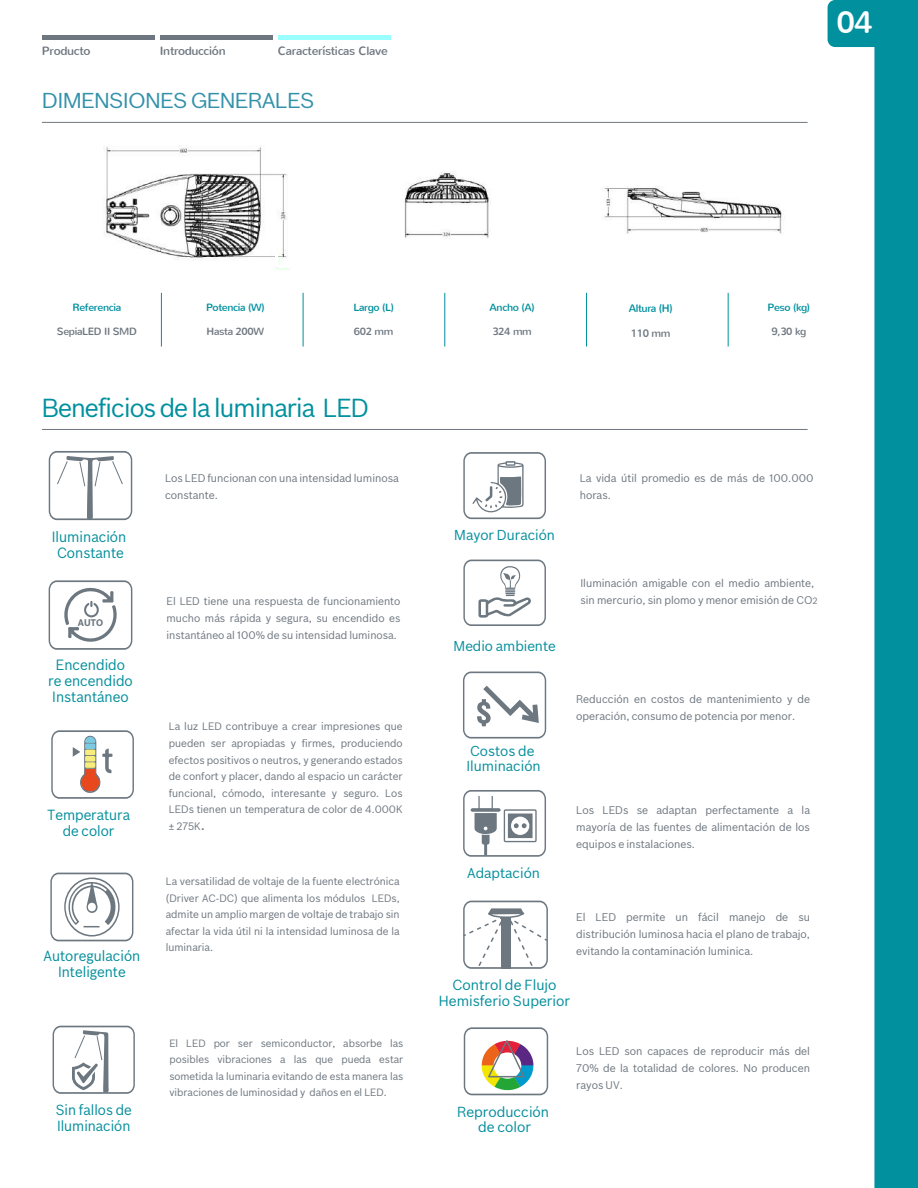
<style>
.page{position:relative;width:918px;height:1188px;background:#fff}
.page>*{position:absolute;margin:0;border:0;box-sizing:border-box;transform-origin:0 0}
.t1{font:31.05px "Nunito";color:#fff}
.t2{font:25.5px "Bosch";letter-spacing:-.035em;color:#00909e}
.t3{font:21.15px "Bosch";letter-spacing:-.035em;color:#3391aa;scale:1.08 1}
.t4{font:14.55px/16.2px "Bosch";color:#068f9d;text-align:center}
.t5{font:14.4px/16px "Bosch";color:#068f9d;text-align:center}
.t6{font:14.25px/15.9px "Bosch";color:#068f9d}
.t7{font:14.1px/15.6px "Bosch";color:#068f9d}
.t8{font:13.95px "Bosch";color:#068f9d}
.t9{font:12px "Nunito";letter-spacing:-.025em;color:#6e7780}
.t10{font:10.95px/17.1px "Bosch";color:#6e7780}
.t11{font:10.95px "Nunito";letter-spacing:-.035em;color:#00909e}
.t12{font:10.95px "Nunito";color:#6e7780}
.t13{font:10.8px/17px "Bosch";color:#6e7780;text-align:justify}
.t14{font:10.5px/16.5px "Bosch";color:#6e7780;text-align:justify}
.t15{font:10.5px "Nunito";letter-spacing:-.035em;color:#00909e}
.t16{font:10.5px "Nunito";letter-spacing:-.035em;color:#6e7780}
.t17{font:10.35px/16.2px "Bosch";color:#6e7780;text-align:justify}
.t18{font:700 9.45px "Bosch";color:#6d7780}
.s1{font-size:15px}
.s2{font-size:9px}
</style>
<div class="page">
<svg style="left:53px;top:1026px;width:82px;height:68px"></svg>
<div style="left:42px;top:35px;width:113px;height:5px;background:#6e7780"></div>
<div style="left:160px;top:35px;width:113px;height:5px;background:#6e7780"></div>
<div style="left:278px;top:35px;width:113px;height:5px;background:#9affff"></div>
<svg style="left:828px;top:0;width:90px;height:1188px"></svg>
<svg style="left:49px;top:451px;width:83px;height:69px"></svg>
<svg style="left:49px;top:580px;width:83px;height:70px"></svg>
<svg style="left:51px;top:730px;width:83px;height:69px"></svg>
<svg style="left:50px;top:873px;width:83px;height:68px"></svg>
<svg style="left:463px;top:452px;width:83px;height:67px"></svg>
<svg style="left:463px;top:560px;width:83px;height:66px"></svg>
<svg style="left:463px;top:672px;width:83px;height:67px"></svg>
<svg style="left:463px;top:790px;width:83px;height:67px"></svg>
<svg style="left:463px;top:901px;width:85px;height:68px"></svg>
<svg style="left:464px;top:1027px;width:84px;height:68px"></svg>
<img style="left:604px;top:186px;width:178px;height:48px">
<img style="left:103px;top:145px;width:186px;height:125px">
<img style="left:404px;top:172px;width:87px;height:66px">
<svg style="left:275px;top:252px;width:14px;height:16px"></svg>
<p class="t9" style="left:42px;top:43px;width:50px">Producto</p>
<p class="t9" style="left:160px;top:43px;width:67px">Introducción</p>
<p class="t9" style="left:278px;top:43px;width:112px">Características Clave</p>
<h3 class="t3" style="left:42px;top:88px;width:254px">DIMENSIONES GENERALES</h3>
<h1 class="t1" style="left:836px;top:3px;width:38px">04</h1>
<p class="t15" style="left:72px;top:301px;width:50px">Referencia</p>
<p class="t16" style="left:57px;top:325px;width:81px">SepiaLED II SMD</p>
<p class="t15" style="left:206px;top:301px;width:60px">Potencia (W)</p>
<p class="t16" style="left:207px;top:325px;width:59px">Hasta 200W</p>
<p class="t15" style="left:353px;top:301px;width:42px">Largo (L)</p>
<p class="t16" style="left:354px;top:325px;width:41px">602 mm</p>
<h2 class="t2" style="left:42px;top:393px;width:329px">Beneficios de la luminaria LED</h2>
<h3 class="t4" style="left:52px;top:528px;width:76px">Iluminación<br>Constante</h3>
<p class="t18" style="left:78px;top:617px;width:27px">AUTO</p>
<h3 class="t4" style="left:48px;top:656px;width:86px">Encendido re encendido<br>Instantáneo</h3>
<h3 class="t5" style="left:47px;top:807px;width:85px">Temperatura de color</h3>
<h3 class="t5" style="left:44px;top:948px;width:98px">Autoregulación<br>Inteligente</h3>
<h3 class="t6" style="left:56px;top:1102px;width:78px">Sin fallos de<br>Iluminación</h3>
<p class="t10" style="left:165px;top:469px;width:235px">Los LED funcionan con una intensidad luminosa constante.</p>
<p class="t13" style="left:167px;top:593px;width:235px">El LED tiene una respuesta de funcionamiento mucho más rápida y segura, su encendido es instantáneo al 100% de su intensidad luminosa.</p>
<p class="t14" style="left:169px;top:718px;width:235px">La luz LED contribuye a crear impresiones que pueden ser apropiadas y firmes, produciendo efectos positivos o neutros, y generando estados de confort y placer, dando al espacio un carácter funcional, cómodo, interesante y seguro. Los LEDs tienen un temperatura de color de 4.000K ± 275K<span class="s1">.</span></p>
<p class="t14" style="left:166px;top:873px;width:235px">La versatilidad de voltaje de la fuente electrónica (Driver AC-DC) que alimenta los módulos LEDs, admite un amplio margen de voltaje de trabajo sin afectar la vida útil ni la intensidad luminosa de la luminaria.</p>
<p class="t17" style="left:169px;top:1035px;width:235px">El LED por ser semiconductor, absorbe las posibles vibraciones a las que pueda estar sometida la luminaria evitando de esta manera las vibraciones de luminosidad y daños en el LED.</p>
<p class="t15" style="left:490px;top:301px;width:47px">Ancho (A)</p>
<p class="t16" style="left:492px;top:325px;width:41px">324 mm</p>
<p class="t11" style="left:629px;top:301px;width:46px">Altura (H)</p>
<p class="t12" style="left:631px;top:326px;width:41px">110 mm</p>
<p class="t15" style="left:768px;top:301px;width:44px">Peso (kg)</p>
<p class="t16" style="left:772px;top:325px;width:36px">9,30 kg</p>
<p class="t7" style="left:454px;top:527px;width:102px">Mayor Duración</p>
<p class="t8" style="left:454px;top:637px;width:104px">Medio ambiente</p>
<p class="t7" style="left:466px;top:743px;width:76px">Costos de<br>Iluminación</p>
<p class="t7" style="left:467px;top:865px;width:74px">Adaptación</p>
<p class="t10" style="left:580px;top:469px;width:235px">La vida útil promedio es de más de 100.000 horas.</p>
<p class="t10" style="left:580px;top:574px;width:239px">Iluminación amigable con el medio ambiente, sin mercurio, sin plomo y menor emisión de CO<span class="s2">2</span></p>
<p class="t10" style="left:576px;top:690px;width:235px">Reducción en costos de mantenimiento y de operación, consumo de potencia por menor.</p>
<p class="t10" style="left:576px;top:801px;width:235px;text-align:justify">Los LEDs se adaptan perfectamente a la mayoría de las fuentes de alimentación de los equipos e instalaciones.</p>
<p class="t10" style="left:576px;top:908px;width:235px;text-align:justify">El LED permite un fácil manejo de su distribución luminosa hacia el plano de trabajo, evitando la contaminación luminica.</p>
<h3 class="t5" style="left:439px;top:977px;width:133px">Control de Flujo<br>Hemisferio Superior</h3>
<h3 class="t6" style="left:457px;top:1103px;width:94px;text-align:center">Reproducción de color</h3>
<p class="t10" style="left:576px;top:1042px;width:235px;text-align:justify">Los LED son capaces de reproducir más del 70% de la totalidad de colores. No producen rayos UV.</p>
</div>
